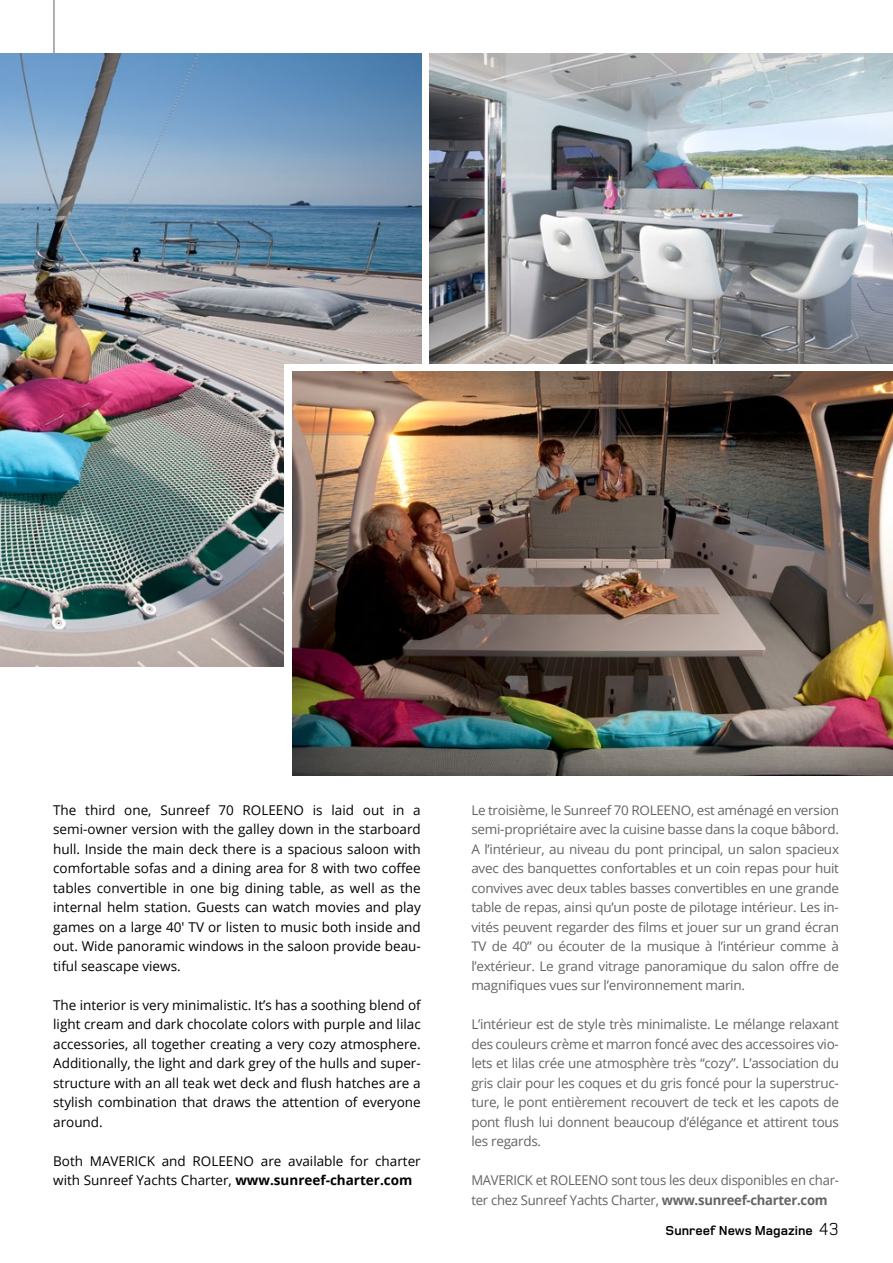
<style>
.page{position:relative;width:893px;height:1263px;background:#fff}
.page>*{position:absolute;margin:0;border:0;box-sizing:border-box;transform-origin:0 0}
.t1{font:13.5px/19.5px "Open Sans";color:#000;text-align:justify}
.t2{font:13.5px/19.5px "Open Sans";letter-spacing:-.02em;color:#636466;text-align:justify}
.t3{font:700 13.5px "Foundry Monoline PL";color:#000}
.t4{font:13.2px/19.5px "Open Sans";letter-spacing:-.02em;color:#636466;text-align:justify}
.s1{font-weight:700}
.s2{font-weight:400;font-size:18px}
</style>
<div class="page">
<hr style="left:53px;top:0;width:2px;height:124px;background:#939598">
<img style="left:0;top:54px;width:422px;height:613px">
<img style="left:429px;top:54px;width:464px;height:310px">
<div style="left:285px;top:364px;width:608px;height:404px;background:#fff"></div>
<img style="left:292px;top:372px;width:601px;height:403px">
<p class="t1" style="left:53px;top:800px;width:369px">The third one, Sunreef 70 ROLEENO is laid out in a semi-owner version with the galley down in the starboard hull. Inside the main deck there is a spacious saloon with comfortable sofas and a dining area for 8 with two coffee tables convertible in one big dining table, as well as the internal helm station. Guests can watch movies and play games on a large 40′ TV or listen to music both inside and out. Wide panoramic windows in the saloon provide beau&shy;tiful seascape views.</p>
<p class="t1" style="left:53px;top:994px;width:369px">The interior is very minimalistic. It’s has a soothing blend of light cream and dark chocolate colors with purple and lilac accessories, all together creating a very cozy atmosphere.<br>Additionally, the light and dark grey of the hulls and super&shy;structure with an all teak wet deck and flush hatches are a stylish combination that draws the attention of everyone around.</p>
<p class="t1" style="left:53px;top:1150px;width:369px">Both MAVERICK and ROLEENO are available for charter with Sunreef Yachts Charter, <span class="s1">www.sunreef-charter.com</span></p>
<p class="t4" style="left:471px;top:800px;width:369px">Le troisième, le Sunreef 70 ROLEENO, est aménagé en version semi-propriétaire avec la cuisine basse dans la coque bâbord.<br>A l’intérieur, au niveau du pont principal, un salon spacieux avec des banquettes confortables et un coin repas pour huit convives avec deux tables basses convertibles en une grande table de repas, ainsi qu’un poste de pilotage intérieur. Les in&shy;vités peuvent regarder des films et jouer sur un grand écran TV de 40” ou écouter de la musique à l’intérieur comme à l’extérieur. Le grand vitrage panoramique du salon offre de magnifiques vues sur l’environnement marin.</p>
<p class="t2" style="left:471px;top:1014px;width:369px">L’intérieur est de style très minimaliste. Le mélange relaxant des couleurs crème et marron foncé avec des accessoires vio&shy;lets et lilas crée une atmosphère très “cozy”. L’association du gris clair pour les coques et du gris foncé pour la superstruc&shy;ture, le pont entièrement recouvert de teck et les capots de pont flush lui donnent beaucoup d’élégance et attirent tous les regards.</p>
<p class="t2" style="left:471px;top:1170px;width:369px">MAVERICK et ROLEENO sont tous les deux disponibles en char&shy;ter chez Sunreef Yachts Charter, <span class="s1">www.sunreef-charter.com</span></p>
<p class="t3" style="left:666px;top:1224px;width:175px">Sunreef News Magazine <span class="s2">43</span></p>
</div>
